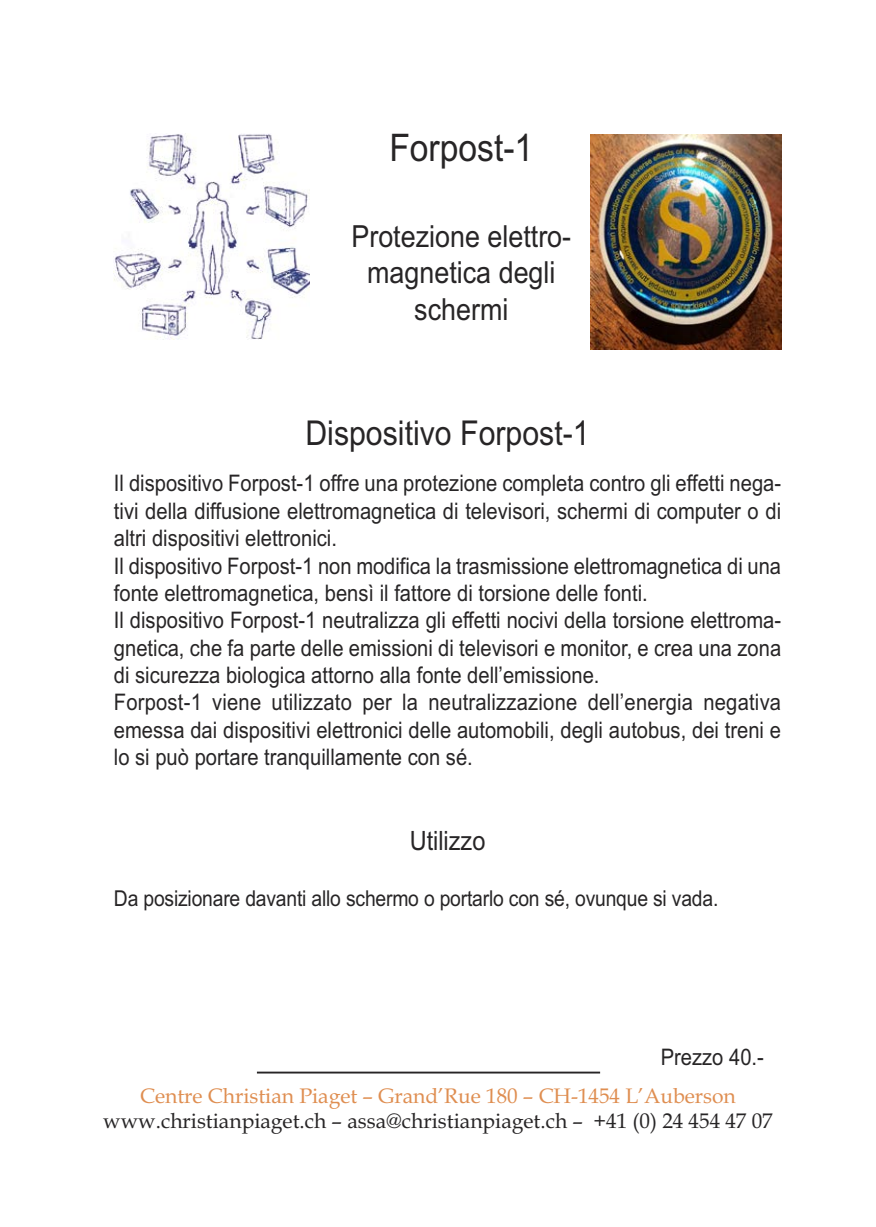
<style>
.page{position:relative;width:876px;height:1227px;background:#fff}
.page>*{position:absolute;margin:0;border:0;box-sizing:border-box;transform-origin:0 0}
.t1{font:38px "Arial";color:#272526;scale:.88 1}
.t2{font:34.2px "Arial";color:#272526;scale:.88 1}
.t3{font:30.4px/36.4px "Arial";color:#272526;text-align:center;scale:.88 1}
.t4{font:26.6px "Arial";color:#272526;scale:.88 1}
.t5{font:22.8px/27.4px "Arial";color:#272526;scale:.88 1}
.t6{font:21.8px "Arial";letter-spacing:-.01em;color:#272526;scale:.88 1}
.t7{font:21px "Book Antiqua";color:#272526}
.t8{font:21px "Book Antiqua";color:#df8e51}
</style>
<div class="page">
<img style="left:114px;top:133px;width:196px;height:207px">
<img style="left:590px;top:134px;width:190px;height:216px">
<hr style="left:257px;top:1071px;width:342px;height:2px;background:#272526">
<h1 class="t1" style="left:389px;top:134px;width:165px">Forpost-1</h1>
<h3 class="t3" style="left:351px;top:221px;width:251px">Protezione elettro&shy;magnetica degli schermi</h3>
<h2 class="t2" style="left:305px;top:420px;width:324px">Dispositivo Forpost-1</h2>
<p class="t5" style="left:114px;top:472px;width:759px">Il dispositivo Forpost-1 offre una protezione completa contro gli effetti nega&shy;tivi della diffusione elettromagnetica di televisori, schermi di computer o di altri dispositivi elettronici.<br>Il dispositivo Forpost-1 non modifica la trasmissione elettromagnetica di una fonte elettromagnetica, bensì il fattore di torsione delle fonti.<br>Il dispositivo Forpost-1 neutralizza gli effetti nocivi della torsione elettroma&shy;gnetica, che fa parte delle emissioni di televisori e monitor, e crea una zona di sicurezza biologica attorno alla fonte dell’emissione.<br>Forpost-1 viene utilizzato per la neutralizzazione dell’energia negativa emessa dai dispositivi elettronici delle automobili, degli autobus, dei treni e lo si può portare tranquillamente con sé.</p>
<p class="t4" style="left:409px;top:831px;width:88px">Utilizzo</p>
<p class="t6" style="left:114px;top:890px;width:688px">Da posizionare davanti allo schermo o portarlo con sé, ovunque si vada.</p>
<p class="t5" style="left:660px;top:1045px;width:119px">Prezzo 40.-</p>
<p class="t8" style="left:140px;top:1087px;width:596px">Centre Christian Piaget – Grand’Rue 180 – CH-1454 L’Auberson</p>
<p class="t7" style="left:103px;top:1113px;width:670px">www.christianpiaget.ch – assa@christianpiaget.ch – +41 (0) 24 454 47 07</p>
</div>
